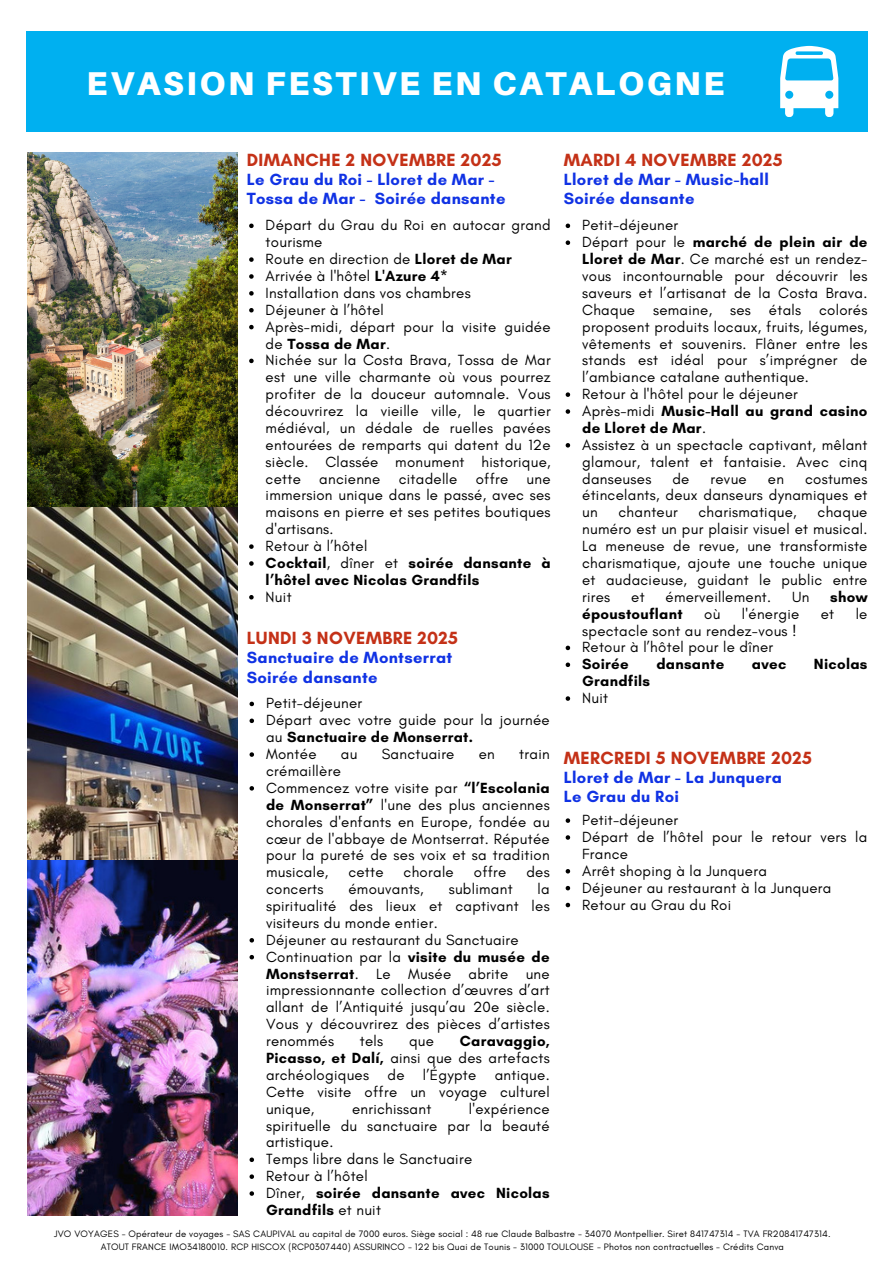
<style>
.page{position:relative;width:894px;height:1264px;background:#fff}
.page>*{position:absolute;margin:0;border:0;box-sizing:border-box;transform-origin:0 0}
.t1{font:900 33px "Aileron";letter-spacing:.08em;color:#fff}
.t2{font:700 18px "Glacial Indifference";letter-spacing:.02em;color:#c43117}
.t3{font:700 16.5px/19.2px "Glacial Indifference";letter-spacing:.02em;color:#1032e4}
.t4{font:15px/16.8px "Glacial Indifference";letter-spacing:.02em;color:#000;text-align:justify}
.t5{font:700 15px/16.8px "Glacial Indifference";letter-spacing:.02em;color:#000}
.t6{font:9.45px/12.6px "Glacial Indifference";letter-spacing:.02em;color:#000;text-align:center}
.s1{font-weight:700}
.s2{font-weight:400}
</style>
<div class="page">
<img style="left:27px;top:152px;width:211px;height:1062px">
<div style="left:27px;top:32px;width:840px;height:100px;background:#00b0f0"></div>
<svg style="left:780px;top:46px;width:58px;height:71px"></svg>
<svg style="left:249px;top:223px;width:4px;height:5px"></svg>
<svg style="left:249px;top:257px;width:4px;height:5px"></svg>
<svg style="left:249px;top:274px;width:4px;height:5px"></svg>
<svg style="left:249px;top:291px;width:4px;height:4px"></svg>
<svg style="left:249px;top:308px;width:4px;height:4px"></svg>
<svg style="left:249px;top:325px;width:4px;height:4px"></svg>
<svg style="left:249px;top:358px;width:4px;height:5px"></svg>
<svg style="left:249px;top:544px;width:4px;height:5px"></svg>
<svg style="left:249px;top:561px;width:4px;height:4px"></svg>
<svg style="left:249px;top:595px;width:4px;height:4px"></svg>
<svg style="left:249px;top:701px;width:5px;height:5px"></svg>
<svg style="left:249px;top:718px;width:5px;height:5px"></svg>
<svg style="left:249px;top:752px;width:5px;height:4px"></svg>
<svg style="left:249px;top:786px;width:5px;height:4px"></svg>
<svg style="left:249px;top:938px;width:5px;height:4px"></svg>
<svg style="left:249px;top:955px;width:5px;height:4px"></svg>
<svg style="left:249px;top:1157px;width:5px;height:4px"></svg>
<svg style="left:249px;top:1174px;width:5px;height:4px"></svg>
<svg style="left:249px;top:1191px;width:5px;height:4px"></svg>
<svg style="left:565px;top:223px;width:5px;height:5px"></svg>
<svg style="left:565px;top:240px;width:5px;height:5px"></svg>
<svg style="left:565px;top:392px;width:5px;height:5px"></svg>
<svg style="left:565px;top:409px;width:5px;height:5px"></svg>
<svg style="left:565px;top:443px;width:5px;height:4px"></svg>
<svg style="left:565px;top:645px;width:5px;height:5px"></svg>
<svg style="left:565px;top:662px;width:5px;height:5px"></svg>
<svg style="left:565px;top:696px;width:5px;height:4px"></svg>
<svg style="left:565px;top:818px;width:5px;height:4px"></svg>
<svg style="left:565px;top:835px;width:5px;height:4px"></svg>
<svg style="left:565px;top:869px;width:5px;height:4px"></svg>
<svg style="left:565px;top:885px;width:5px;height:5px"></svg>
<svg style="left:565px;top:902px;width:5px;height:5px"></svg>
<h1 class="t1" style="left:86px;top:63px;width:639px">EVASION FESTIVE EN CATALOGNE</h1>
<p class="t2" style="left:247px;top:148px;width:256px">DIMANCHE 2 NOVEMBRE 2025</p>
<p class="t3" style="left:247px;top:169px;width:260px">Le Grau du Roi - Lloret de Mar -<br>Tossa de Mar - Soirée dansante</p>
<p class="t4" style="left:265px;top:217px;width:286px">Départ du Grau du Roi en autocar grand tourisme</p>
<p class="t4" style="left:265px;top:250px;width:248px">Route en direction de <span class="s1">Lloret de Mar</span></p>
<p class="t4" style="left:265px;top:267px;width:184px">Arrivée à l'hôtel <span class="s1">L'Azure 4*</span></p>
<p class="t4" style="left:265px;top:284px;width:206px">Installation dans vos chambres</p>
<p class="t4" style="left:265px;top:301px;width:120px">Déjeuner à l’hôtel</p>
<p class="t4" style="left:265px;top:318px;width:286px">Après-midi, départ pour la visite guidée de <span class="s1">Tossa de Mar</span>.</p>
<p class="t4" style="left:265px;top:352px;width:286px">Nichée sur la Costa Brava, Tossa de Mar est une ville charmante où vous pourrez profiter de la douceur automnale. Vous découvrirez la vieille ville, le quartier médiéval, un dédale de ruelles pavées entourées de remparts qui datent du 12e siècle. Classée monument historique, cette ancienne citadelle offre une immersion unique dans le passé, avec ses maisons en pierre et ses petites boutiques d'artisans.</p>
<p class="t4" style="left:265px;top:537px;width:103px">Retour à l’hôtel</p>
<p class="t5" style="left:265px;top:554px;width:286px">Cocktail<span class="s2">, dîner et</span> soirée dansante à l’hôtel avec Nicolas Grandfils</p>
<p class="t4" style="left:265px;top:588px;width:27px">Nuit</p>
<p class="t2" style="left:247px;top:627px;width:213px">LUNDI 3 NOVEMBRE 2025</p>
<p class="t3" style="left:247px;top:648px;width:207px">Sanctuaire de Montserrat<br>Soirée dansante</p>
<h2 class="t4" style="left:266px;top:694px;width:98px">Petit-déjeuner</h2>
<p class="t4" style="left:266px;top:711px;width:285px">Départ avec votre guide pour la journée au <span class="s1">Sanctuaire de Monserrat.</span></p>
<p class="t4" style="left:266px;top:745px;width:52px">Montée</p>
<p class="t4" style="left:341px;top:745px;width:18px">au</p>
<p class="t4" style="left:381px;top:745px;width:74px">Sanctuaire</p>
<p class="t4" style="left:478px;top:745px;width:18px">en</p>
<p class="t4" style="left:519px;top:745px;width:32px">train</p>
<p class="t4" style="left:266px;top:762px;width:76px">crémaillère</p>
<p class="t4" style="left:266px;top:779px;width:285px">Commencez votre visite par <span class="s1">“l’Escolania de Monserrat”</span> l'une des plus anciennes chorales d'enfants en Europe, fondée au cœur de l'abbaye de Montserrat. Réputée pour la pureté de ses voix et sa tradition musicale,</p>
<p class="t4" style="left:348px;top:863px;width:37px">cette</p>
<p class="t4" style="left:403px;top:863px;width:52px">chorale</p>
<p class="t4" style="left:473px;top:863px;width:34px">offre</p>
<p class="t4" style="left:526px;top:863px;width:25px">des</p>
<p class="t4" style="left:266px;top:880px;width:285px;text-indent:271px">la spiritualité des lieux et captivant les visiteurs du monde entier.</p>
<p class="t4" style="left:266px;top:931px;width:254px">Déjeuner au restaurant du Sanctuaire</p>
<p class="t4" style="left:266px;top:948px;width:285px">Continuation par la <span class="s1">visite du musée de Monstserrat</span>. Le Musée abrite une impressionnante collection d’œuvres d’art allant de l’Antiquité jusqu’au 20e siècle.<br>Vous y découvrirez des pièces d’artistes renommés</p>
<p class="t4" style="left:266px;top:880px;width:59px">concerts</p>
<p class="t4" style="left:348px;top:880px;width:77px">émouvants,</p>
<p class="t4" style="left:448px;top:880px;width:65px">sublimant</p>
<p class="t4" style="left:360px;top:1032px;width:25px">tels</p>
<p class="t4" style="left:409px;top:1032px;width:26px">que</p>
<p class="t4" style="left:266px;top:1032px;width:285px;text-indent:194px"><span class="s1">Caravaggio, Picasso, et Dalí,</span> ainsi que des artefacts archéologiques de l’Égypte antique.<br>Cette visite offre un voyage culturel unique,</p>
<p class="t4" style="left:266px;top:1099px;width:285px;text-indent:203px">l'expérience spirituelle du sanctuaire par la beauté artistique.</p>
<p class="t4" style="left:266px;top:1150px;width:207px">Temps libre dans le Sanctuaire</p>
<p class="t4" style="left:266px;top:1167px;width:103px">Retour à l’hôtel</p>
<p class="t5" style="left:266px;top:1184px;width:285px"><span class="s2">Dîner,</span> soirée dansante avec Nicolas<br>Grandfils <span class="s2">et nuit</span></p>
<p class="t4" style="left:352px;top:1099px;width:81px">enrichissant</p>
<p class="t2" style="left:563px;top:148px;width:220px">MARDI 4 NOVEMBRE 2025</p>
<p class="t3" style="left:563px;top:169px;width:206px">Lloret de Mar - Music-hall<br>Soirée dansante</p>
<p class="t4" style="left:582px;top:217px;width:98px">Petit-déjeuner</p>
<h2 class="t4" style="left:582px;top:233px;width:287px">Départ pour le <span class="s1">marché de plein air de Lloret de Mar</span>. Ce marché est un rendez&shy;vous incontournable pour découvrir les saveurs et l’artisanat de la Costa Brava.<br>Chaque semaine, ses étals colorés proposent produits locaux, fruits, légumes, vêtements et souvenirs. Flâner entre les stands est idéal pour s’imprégner de l’ambiance catalane authentique.</h2>
<p class="t4" style="left:582px;top:385px;width:217px">Retour à l'hôtel pour le déjeuner</p>
<p class="t5" style="left:582px;top:402px;width:287px"><span class="s2">Après-midi</span> Music-Hall au grand casino de Lloret de Mar<span class="s2">.</span></p>
<p class="t4" style="left:582px;top:436px;width:287px">Assistez à un spectacle captivant, mêlant glamour, talent et fantaisie. Avec cinq danseuses</p>
<p class="t4" style="left:672px;top:470px;width:19px">de</p>
<p class="t4" style="left:710px;top:470px;width:38px">revue</p>
<p class="t4" style="left:767px;top:470px;width:18px">en</p>
<p class="t4" style="left:582px;top:470px;width:287px;text-indent:223px">costumes étincelants, deux danseurs dynamiques et un</p>
<p class="t4" style="left:582px;top:503px;width:287px;text-indent:235px">chaque numéro est un pur plaisir visuel et musical.<br>La meneuse de revue, une transformiste charismatique, ajoute une touche unique et audacieuse, guidant le public entre rires</p>
<p class="t4" style="left:618px;top:503px;width:61px">chanteur</p>
<p class="t4" style="left:698px;top:503px;width:100px">charismatique,</p>
<p class="t4" style="left:631px;top:588px;width:15px">et</p>
<p class="t4" style="left:665px;top:588px;width:107px">émerveillement.</p>
<p class="t4" style="left:791px;top:588px;width:19px">Un</p>
<p class="t5" style="left:830px;top:588px;width:39px">show</p>
<p class="t5" style="left:582px;top:605px;width:102px">époustouflant</p>
<p class="t4" style="left:704px;top:605px;width:18px">où</p>
<p class="t4" style="left:741px;top:605px;width:59px">l'énergie</p>
<p class="t4" style="left:820px;top:605px;width:15px">et</p>
<p class="t4" style="left:855px;top:605px;width:13px">le</p>
<p class="t4" style="left:582px;top:622px;width:216px">spectacle sont au rendez-vous !</p>
<p class="t4" style="left:582px;top:638px;width:192px">Retour à l’hôtel pour le dîner</p>
<p class="t5" style="left:582px;top:655px;width:48px">Soirée</p>
<p class="t5" style="left:656px;top:655px;width:69px">dansante</p>
<p class="t5" style="left:751px;top:655px;width:36px">avec</p>
<p class="t5" style="left:813px;top:655px;width:55px">Nicolas</p>
<p class="t5" style="left:582px;top:672px;width:69px">Grandfils</p>
<p class="t4" style="left:582px;top:689px;width:27px">Nuit</p>
<p class="t2" style="left:563px;top:747px;width:250px">MERCREDI 5 NOVEMBRE 2025</p>
<p class="t3" style="left:563px;top:767px;width:220px">Lloret de Mar - La Junquera<br>Le Grau du Roi</p>
<p class="t4" style="left:582px;top:811px;width:98px">Petit-déjeuner</p>
<p class="t4" style="left:582px;top:828px;width:287px">Départ de l’hôtel pour le retour vers la<br>France</p>
<h2 class="t4" style="left:582px;top:862px;width:186px">Arrêt shoping à la Junquera</h2>
<p class="t4" style="left:582px;top:879px;width:251px">Déjeuner au restaurant à la Junquera</p>
<p class="t4" style="left:582px;top:895px;width:150px">Retour au Grau du Roi</p>
<h2 class="t6" style="left:54px;top:1227px;width:777px">JVO VOYAGES - Opérateur de voyages - SAS CAUPIVAL au capital de 7000 euros. Siège social : 48 rue Claude Balbastre - 34070 Montpellier. Siret 841747314 - TVA FR20841747314.<br>ATOUT FRANCE IMO34180010. RCP HISCOX (RCP0307440) ASSURINCO - 122 bis Quai de Tounis - 31000 TOULOUSE - Photos non contractuelles - Crédits Canva</h2>
</div>
